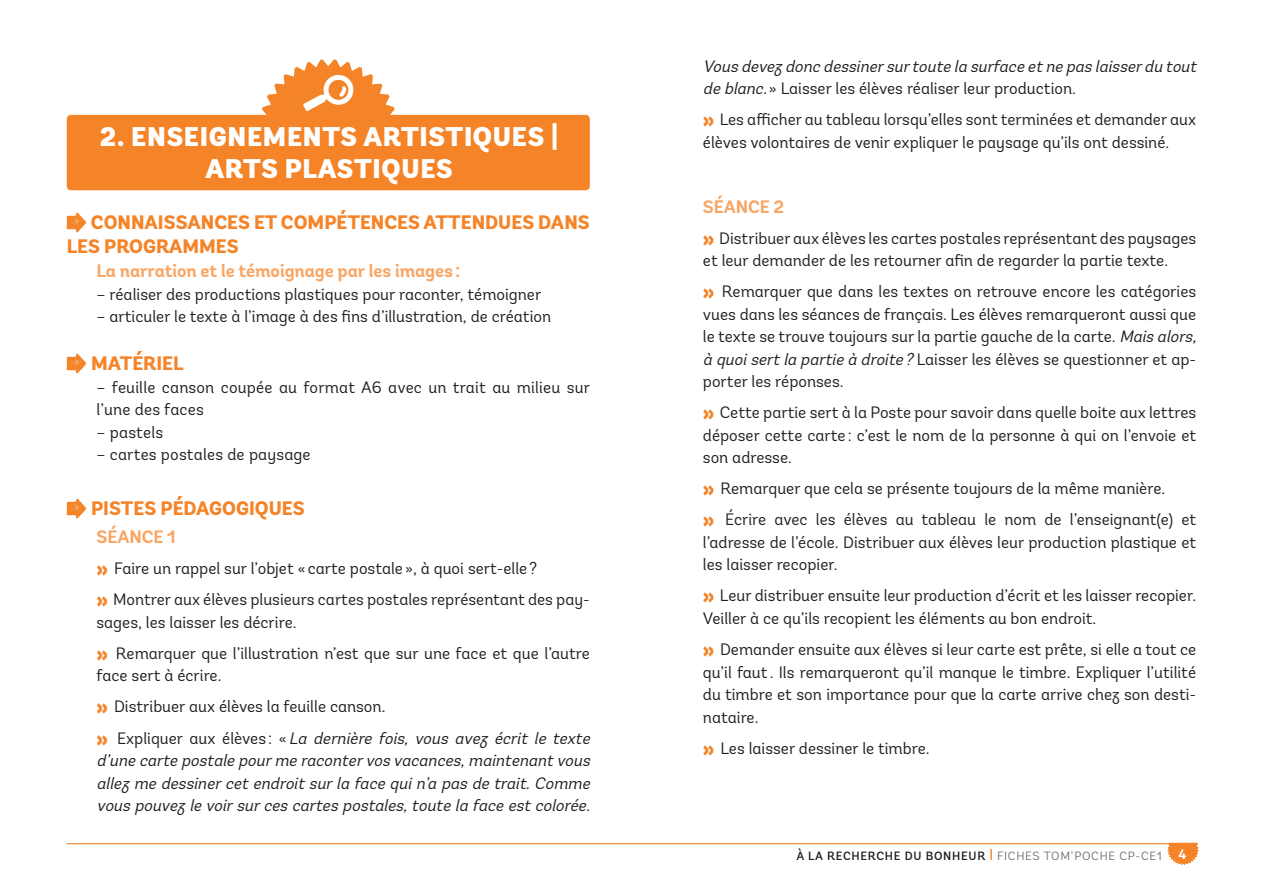
<style>
.page{position:relative;width:1263px;height:893px;background:#fff}
.page>*{position:absolute;margin:0;border:0;box-sizing:border-box;transform-origin:0 0}
.t1{font:900 27px/32.4px "Andes";letter-spacing:.025em;color:#fff;text-align:center}
.SS_titre{font:800 19.5px/24px "Andes";color:#f58429}
.NO_RETRAIT{font:700 18px "Andes";letter-spacing:-.005em;color:#f9a563}
.chapitre{font:16.5px/22.5px "Andes";color:#231f20}
.chapitre-2{font:italic 16.5px/22.5px "Andes";color:#231f20}
.NO_RETRAIT-2{font:16.5px/22.5px "Andes";letter-spacing:.01em;color:#231f20}
.t2{font:500 12px "Andes";letter-spacing:.06em;color:#231f20}
.s1{font-weight:900;font-size:24.75px;color:#f58429}
.s2{font-weight:900;font-style:normal;font-size:24.75px;color:#f58429}
.s3{font-style:normal}
.s4{font-style:italic}
.s5{font-weight:400;color:#757679}
.s6{font-weight:700;font-size:13.5px;color:#fff}
</style>
<div class="page">
<hr style="left:67px;top:843px;width:1130px;height:1px;background:#f58429">
<svg style="left:1167px;top:843px;width:32px;height:22px"></svg>
<svg style="left:255px;top:59px;width:146px;height:56px"></svg>
<div style="left:67px;top:115px;width:523px;height:75px;background:#f58429;border-radius:4px"></div>
<svg style="left:67px;top:213px;width:19px;height:19px"></svg>
<svg style="left:67px;top:354px;width:19px;height:19px"></svg>
<svg style="left:67px;top:499px;width:19px;height:19px"></svg>
<p class="t1" style="left:100px;top:121px;width:460px">2. ENSEIGNEMENTS ARTISTIQUES |<br>ARTS PLASTIQUES</p>
<p class="SS_titre" style="left:67px;top:211px;width:524px;text-indent:24px">CONNAISSANCES ET COMPÉTENCES ATTENDUES DANS<br>LES PROGRAMMES</p>
<p class="NO_RETRAIT" style="left:97px;top:260px;width:365px">La narration et le témoignage par les images:</p>
<p class="chapitre" style="left:97px;top:283px;width:446px">– réaliser des productions plastiques pour raconter, témoigner</p>
<p class="chapitre" style="left:97px;top:305px;width:456px">– articuler le texte à l’image à des fins d’illustration, de création</p>
<p class="SS_titre" style="left:91px;top:352px;width:94px">MATÉRIEL</p>
<p class="NO_RETRAIT-2" style="left:97px;top:376px;width:495px">– feuille canson coupée au format A6 avec un trait au milieu sur l’une des faces</p>
<p class="NO_RETRAIT-2" style="left:97px;top:421px;width:68px">– pastels</p>
<p class="NO_RETRAIT-2" style="left:97px;top:443px;width:216px">– cartes postales de paysage</p>
<p class="SS_titre" style="left:91px;top:497px;width:215px">PISTES PÉDAGOGIQUES</p>
<p class="NO_RETRAIT" style="left:97px;top:526px;width:81px">SÉANCE 1</p>
<p class="chapitre" style="left:97px;top:557px;width:442px"><span class="s1">»</span> Faire un rappel sur l’objet « carte postale », à quoi sert-elle ?</p>
<p class="chapitre" style="left:97px;top:588px;width:495px"><span class="s1">»</span> Montrer aux élèves plusieurs cartes postales représentant des pay&shy;sages, les laisser les décrire.</p>
<p class="chapitre" style="left:97px;top:642px;width:495px"><span class="s1">»</span> Remarquer que l’illustration n’est que sur une face et que l’autre face sert à écrire.</p>
<p class="chapitre" style="left:97px;top:695px;width:290px"><span class="s1">»</span> Distribuer aux élèves la feuille canson.</p>
<p class="chapitre-2" style="left:97px;top:726px;width:499px;text-align:justify"><span class="s2">»</span> <span class="s3">E x p l i q u e r a u x é l è v e s : «</span> La dernière fois, vous avez écrit le texte d’une carte postale pourme racontervosvacances,maintenantvous allezme dessinercetendroitsurla face quin’a pasde trait.Comme vouspouvezle voirsurcescartespostales,toute la face estcolorée.</p>
<p class="chapitre-2" style="left:703px;top:55px;width:499px">Vousdevezdonc dessinersurtoute la surface etne paslaisserdu tout de blanc.<span class="s3">» Laisser les élèves réaliser leur production.</span></p>
<p class="chapitre" style="left:703px;top:108px;width:495px"><span class="s1">»</span> Les afficher au tableau lorsqu’elles sont terminées et demander aux élèves volontaires de venir expliquer le paysage qu’ils ont dessiné.</p>
<p class="NO_RETRAIT" style="left:703px;top:195px;width:83px">SÉANCE 2</p>
<p class="chapitre" style="left:703px;top:227px;width:495px"><span class="s1">»</span> Distribuer aux élèves les cartes postales représentant des paysages et leur demander de les retourner afin de regarder la partie texte.</p>
<p class="chapitre" style="left:703px;top:280px;width:499px"><span class="s1">»</span> Remarquer que dans les textes on retrouve encore les catégories vues dans les séances de français. Les élèves remarqueront aussi que le texte se trouve toujours sur la partie gauche de la carte. <span class="s4">Maisalors, à quoisertla partie à droite?</span>Laisser les élèves se questionner et ap&shy;porter les réponses.</p>
<p class="chapitre" style="left:703px;top:401px;width:495px;text-align:justify"><span class="s1">»</span> Cette partie sert à la Poste pour savoir dans quelle boite aux lettres déposer cette carte : c’est le nom de la personne à qui on l’envoie et son adresse.</p>
<p class="chapitre" style="left:703px;top:477px;width:464px"><span class="s1">»</span> Remarquer que cela se présente toujours de la même manière.</p>
<p class="chapitre" style="left:703px;top:508px;width:495px;text-align:justify"><span class="s1">»</span> Écrire avec les élèves au tableau le nom de l’enseignant(e) et l’adresse de l’école. Distribuer aux élèves leur production plastique et les laisser recopier.</p>
<p class="chapitre" style="left:703px;top:584px;width:495px"><span class="s1">»</span> Leur distribuer ensuite leur production d’écrit et les laisser recopier.<br>Veiller à ce qu’ils recopient les éléments au bon endroit.</p>
<p class="chapitre" style="left:703px;top:638px;width:495px;text-align:justify"><span class="s1">»</span> Demander ensuite aux élèves si leur carte est prête, si elle a tout ce qu’il faut . Ils remarqueront qu’il manque le timbre. Expliquer l’utilité du timbre et son importance pour que la carte arrive chez son desti&shy;nataire.</p>
<p class="chapitre" style="left:703px;top:737px;width:228px"><span class="s1">»</span> Les laisser dessiner le timbre.</p>
<p class="t2" style="left:796px;top:848px;width:392px">À LA RECHERCHE DU BONHEUR <sup>|</sup> <span class="s5">FICHES TOM’POCHE CP-CE1</span> <span class="s6">4</span></p>
</div>
